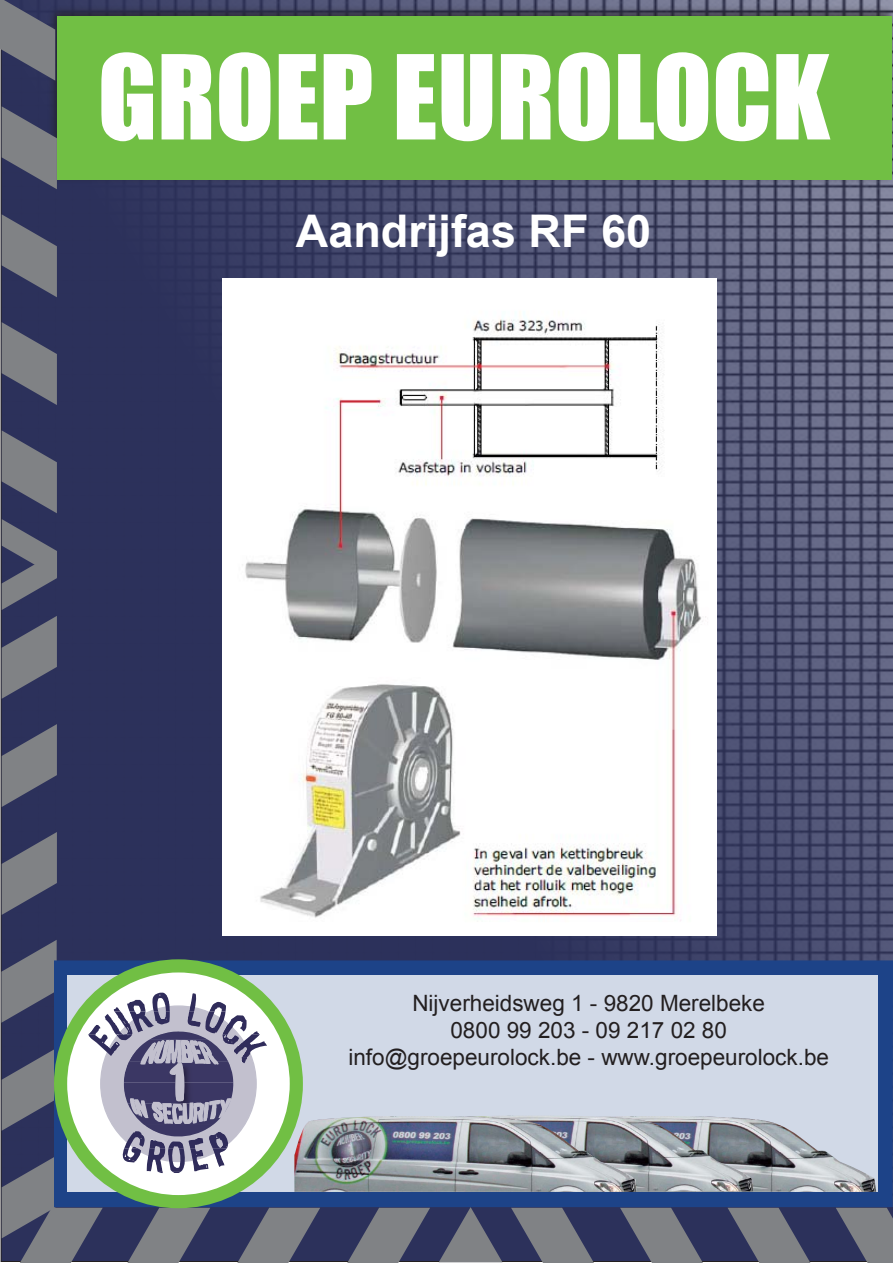
<style>
.page{position:relative;width:893px;height:1263px;background:#fff}
.page>*{position:absolute;margin:0;border:0;box-sizing:border-box;transform-origin:0 0}
.t1{font:108px "Impact";color:#fff}
.t2{font:700 45px "Arial";color:#fff}
.t3{font:22.5px/27px "Arial";color:#231f20;text-align:center}
</style>
<div class="page">
<img style="left:2px;top:0;width:891px;height:1155px">
<div style="left:46px;top:4px;width:847px;height:180px;background:#231f20;opacity:.75"></div>
<div style="left:57px;top:17px;width:835px;height:163px;background:#71bf44"></div>
<svg style="left:2px;top:1048px;width:52px;height:83px;background:#5f6274"></svg>
<svg style="left:511px;top:1208px;width:83px;height:55px;background:#616475"></svg>
<svg style="left:347px;top:1208px;width:83px;height:55px;background:#616475"></svg>
<svg style="left:237px;top:1208px;width:83px;height:55px;background:#616475"></svg>
<svg style="left:127px;top:1208px;width:83px;height:55px;background:#616475"></svg>
<svg style="left:2px;top:1155px;width:101px;height:108px;background:#636677"></svg>
<svg style="left:620px;top:1208px;width:83px;height:55px;background:#616475"></svg>
<svg style="left:727px;top:1208px;width:83px;height:55px;background:#616475"></svg>
<svg style="left:836px;top:1208px;width:57px;height:55px;background:#696c7a"></svg>
<svg style="left:1px;top:940px;width:56px;height:83px;background:#5f6274"></svg>
<svg style="left:2px;top:832px;width:55px;height:83px;background:#5f6274"></svg>
<svg style="left:2px;top:724px;width:55px;height:83px;background:#5f6274"></svg>
<svg style="left:2px;top:430px;width:55px;height:83px;background:#5f6274"></svg>
<svg style="left:2px;top:322px;width:55px;height:83px;background:#5f6274"></svg>
<svg style="left:2px;top:214px;width:55px;height:83px;background:#5f6274"></svg>
<svg style="left:2px;top:106px;width:55px;height:83px;background:#5f6273"></svg>
<svg style="left:0;top:0;width:55px;height:81px;background:#626575"></svg>
<svg style="left:2px;top:616px;width:55px;height:83px;background:#5f6274"></svg>
<svg style="left:439px;top:1207px;width:63px;height:55px;background:#565970"></svg>
<div style="left:54px;top:960px;width:839px;height:247px;background:#1d4388"></div>
<div style="left:67px;top:976px;width:810px;height:216px;background:#d1d9e7"></div>
<svg style="left:61px;top:966px;width:235px;height:236px;background:#e3f2db"></svg>
<div style="left:54px;top:959px;width:249px;height:249px;border:13px solid #71bf44;border-radius:50%"></div>
<svg style="left:101px;top:1006px;width:155px;height:155px;background:#83819c"></svg>
<img style="left:113px;top:993px;width:113px;height:18px">
<img style="left:88px;top:1011px;width:171px;height:23px">
<img style="left:88px;top:1034px;width:179px;height:23px">
<svg style="left:242px;top:1057px;width:5px;height:6px"></svg>
<img style="left:124px;top:1131px;width:105px;height:17px">
<img style="left:121px;top:1148px;width:106px;height:23px">
<img style="left:146px;top:1171px;width:51px;height:2px">
<img style="left:637px;top:1119px;width:239px;height:73px">
<img style="left:507px;top:1115px;width:246px;height:76px">
<img style="left:294px;top:1116px;width:343px;height:76px">
<svg style="left:2px;top:519px;width:55px;height:91px;background:#585b70"></svg>
<img style="left:222px;top:279px;width:495px;height:656px">
<h1 class="t1" style="left:98px;top:13px;width:734px">GROEP EUROLOCK</h1>
<h2 class="t2" style="left:296px;top:201px;width:357px">Aandrijfas RF 60</h2>
<p class="t3" style="left:348px;top:990px;width:482px">Nijverheidsweg 1 - 9820 Merelbeke<br>0800 99 203 - 09 217 02 80 info@groepeurolock.be - www.groepeurolock.be</p>
</div>
